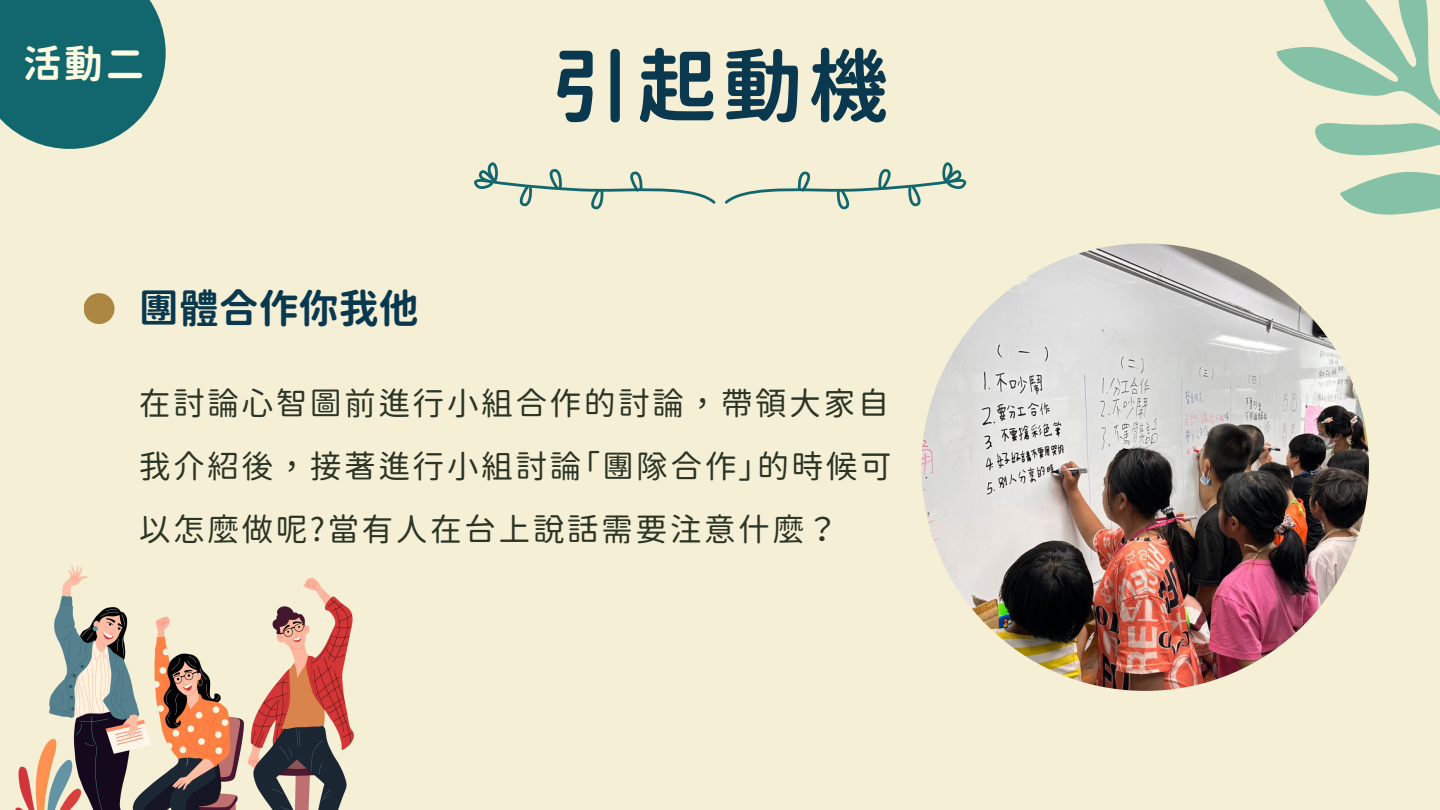
<style>
.page{position:relative;width:1440px;height:810px;background:#f4efd5}
.page>*{position:absolute;margin:0;border:0;box-sizing:border-box;transform-origin:0 0}
.t1{font:80px "Gen Sen Rounded TW B";color:#09384f}
.t2{font:40px "Gen Sen Rounded TW B";color:#09384f}
.t3{font:38.8px "Gen Sen Rounded TW B";color:#fffbe3}
.t4{font:32px/63px "Gen Sen Rounded TW R";letter-spacing:.07em;color:#2b3425;text-align:justify}
</style>
<div class="page">
<svg style="left:474px;top:162px;width:242px;height:47px"></svg>
<svg style="left:725px;top:162px;width:242px;height:47px"></svg>
<svg style="left:0;top:0;width:166px;height:149px;background:#2b7779"></svg>
<div style="left:84px;top:293px;width:31px;height:31px;background:#ab8742;border-radius:50%"></div>
<img style="left:921px;top:243px;width:448px;height:448px;border-radius:50%">
<img style="left:15px;top:565px;width:338px;height:245px">
<svg style="left:1197px;top:0;width:243px;height:304px"></svg>
<p class="t3" style="left:23px;top:44px;width:123px">活動二</p>
<p class="t2" style="left:139px;top:288px;width:281px">團體合作你我他</p>
<p class="t1" style="left:552px;top:45px;width:338px">引起動機</p>
<p class="t4" style="left:139px;top:372px;width:755px">在討論心智圖前進行小組合作的討論，帶領大家自我介紹後，接著進行小組討論「團隊合作」的時候可以怎麼做呢?當有人在台上說話需要注意什麼？</p>
</div>
